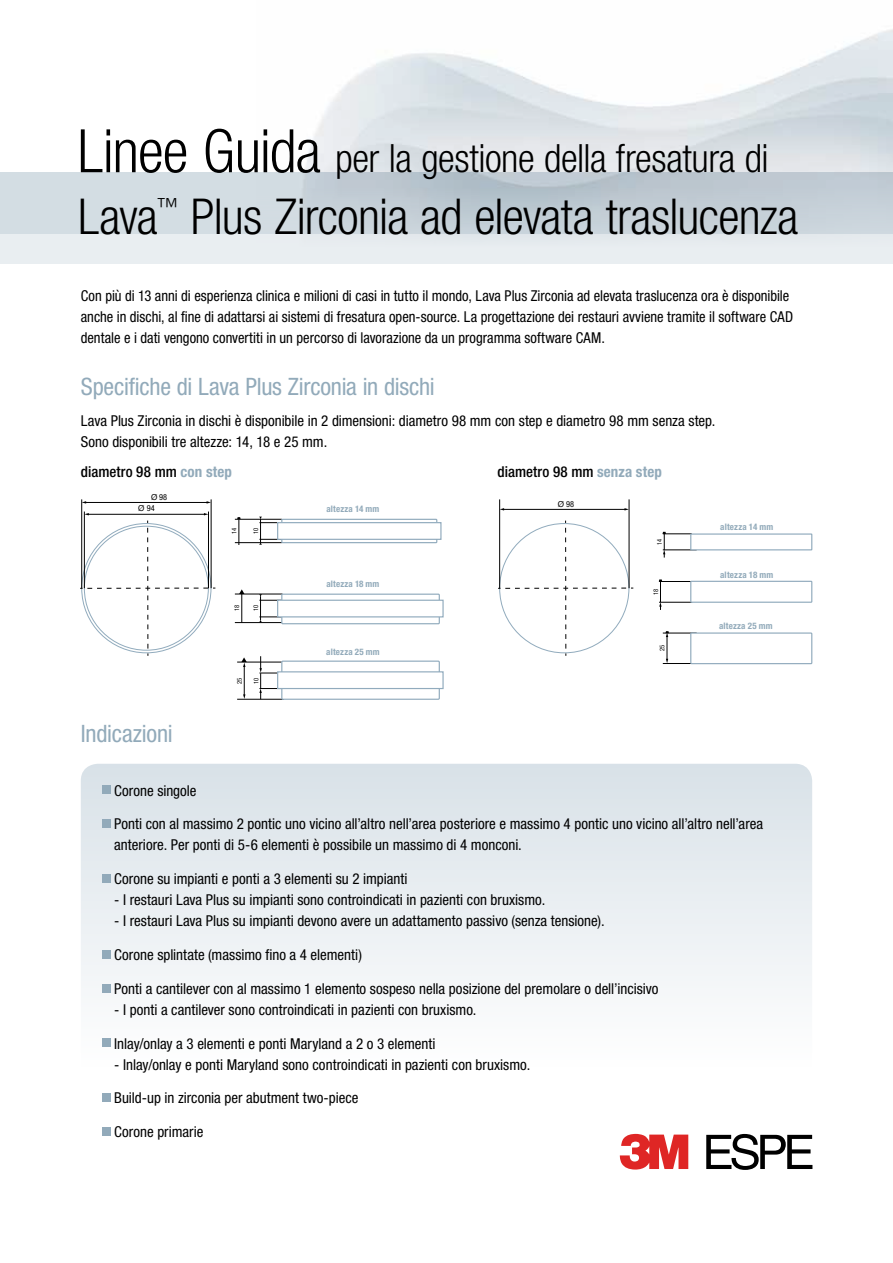
<style>
.page{position:relative;width:893px;height:1263px;background:#fff}
.page>*{position:absolute;margin:0;border:0;box-sizing:border-box;transform-origin:0 0}
.t1{font:300 condensed 49.5px "Helvetica Neue LT Std";letter-spacing:-.015em;color:#000}
.t2{font:300 condensed 39px "Helvetica Neue LT Std";letter-spacing:-.01em;color:#000}
.t3{font:condensed 24px "Helvetica Neue LT Std";letter-spacing:-.01em;color:#92aaba}
.t4{font:condensed 15px/21px "Helvetica Neue LT Std";color:#000}
.t5{font:500 condensed 15px "Helvetica Neue LT Std";letter-spacing:.005em;color:#000}
.t6{font:700 condensed 9px "Helvetica Neue LT Std";letter-spacing:.025em;color:#92aaba}
.t7{font:condensed 8.25px "Helvetica Neue LT Pro";color:#000}
.t8{font:condensed 6.45px "Helvetica Neue LT Pro";color:#000}
.s1{font-size:60px}
.s2{font-weight:700;color:#92aaba}
.s3{font-stretch:normal}
</style>
<div class="page">
<svg style="left:81px;top:764px;width:731px;height:229px;fill:#e7ecf0"></svg>
<div style="left:0;top:234px;width:893px;height:30px;background:#e9eef1"></div>
<svg style="left:0;top:172px;width:893px;height:62px;background:#c7d1d9"></svg>
<svg style="left:620px;top:1134px;width:68px;height:36px"></svg>
<svg style="left:706px;top:1134px;width:106px;height:36px"></svg>
<div style="left:102px;top:786px;width:9px;height:8px;background:#92aaba"></div>
<div style="left:102px;top:819px;width:9px;height:9px;background:#92aaba"></div>
<div style="left:102px;top:874px;width:9px;height:9px;background:#92aaba"></div>
<div style="left:102px;top:950px;width:9px;height:8px;background:#92aaba"></div>
<div style="left:102px;top:984px;width:9px;height:8px;background:#92aaba"></div>
<div style="left:102px;top:1038px;width:9px;height:9px;background:#92aaba"></div>
<div style="left:102px;top:1093px;width:9px;height:9px;background:#92aaba"></div>
<div style="left:102px;top:1127px;width:9px;height:8px;background:#92aaba"></div>
<hr style="left:659px;top:581px;width:32px;height:1px;background:#000">
<hr style="left:659px;top:602px;width:33px;height:1px;background:#000">
<hr style="left:88px;top:514px;width:117px;height:1px;background:#000">
<hr style="left:85px;top:502px;width:122px;height:1px;background:#000">
<svg style="left:80px;top:521px;width:135px;height:135px"></svg>
<hr style="left:84px;top:511px;width:1px;height:77px;background:#000">
<hr style="left:81px;top:499px;width:1px;height:89px;background:#000">
<hr style="left:208px;top:511px;width:1px;height:77px;background:#000">
<hr style="left:235px;top:519px;width:47px;height:1px;background:#000">
<svg style="left:259px;top:517px;width:23px;height:28px"></svg>
<hr style="left:235px;top:542px;width:47px;height:1px;background:#000">
<hr style="left:211px;top:499px;width:1px;height:89px;background:#000">
<hr style="left:663px;top:550px;width:34px;height:1px;background:#000">
<svg style="left:237px;top:517px;width:4px;height:28px"></svg>
<hr style="left:235px;top:594px;width:47px;height:1px;background:#000">
<svg style="left:259px;top:594px;width:22px;height:28px"></svg>
<hr style="left:241px;top:591px;width:1px;height:32px;background:#000">
<hr style="left:235px;top:622px;width:47px;height:1px;background:#000">
<svg style="left:239px;top:589px;width:5px;height:5px"></svg>
<hr style="left:237px;top:662px;width:45px;height:1px;background:#000">
<svg style="left:259px;top:656px;width:22px;height:43px"></svg>
<hr style="left:237px;top:699px;width:47px;height:1px;background:#000">
<svg style="left:241px;top:657px;width:6px;height:42px"></svg>
<div style="left:281px;top:660px;width:159px;height:40px;border:1px solid #91abbd"></div>
<div style="left:278px;top:672px;width:165px;height:16px;background:#fff"></div>
<div style="left:277px;top:671px;width:167px;height:18px;border:1px solid #91abbd"></div>
<div style="left:281px;top:519px;width:156px;height:24px;border:1px solid #91abbd"></div>
<div style="left:278px;top:523px;width:163px;height:16px;background:#fff"></div>
<div style="left:277px;top:522px;width:165px;height:18px;border:1px solid #91abbd"></div>
<div style="left:282px;top:594px;width:157px;height:30px;background:linear-gradient(to right,#fff,#fff)"></div>
<div style="left:281px;top:594px;width:159px;height:30px;border:1px solid #91abbd"></div>
<div style="left:278px;top:600px;width:165px;height:17px;background:#fff"></div>
<div style="left:277px;top:600px;width:167px;height:17px;border:1px solid #91abbd"></div>
<hr style="left:503px;top:509px;width:122px;height:1px;background:#000">
<svg style="left:498px;top:521px;width:135px;height:135px"></svg>
<hr style="left:499px;top:499px;width:1px;height:89px;background:#000">
<hr style="left:629px;top:499px;width:1px;height:89px;background:#000">
<div style="left:690px;top:533px;width:122px;height:17px;border:1px solid #91abbd"></div>
<div style="left:690px;top:581px;width:122px;height:22px;border:1px solid #91abbd"></div>
<div style="left:690px;top:632px;width:122px;height:32px;border:1px solid #91abbd"></div>
<svg style="left:662px;top:532px;width:30px;height:25px"></svg>
<svg style="left:663px;top:631px;width:28px;height:33px"></svg>
<svg style="left:659px;top:579px;width:3px;height:31px"></svg>
<h2 class="t2" style="left:77px;top:136px;width:693px"><span class="s1">Linee Guida</span> per la gestione della fresatura di</h2>
<h1 class="t1" style="left:78px;top:188px;width:722px">Lava<sup>™</sup> Plus Zirconia ad elevata traslucenza</h1>
<p class="t4" style="left:81px;top:285px;width:714px">Con più di 13 anni di esperienza clinica e milioni di casi in tutto il mondo, Lava Plus Zirconia ad elevata traslucenza ora è disponibile anche in dischi, al fine di adattarsi ai sistemi di fresatura open-source. La progettazione dei restauri avviene tramite il software CAD dentale e i dati vengono convertiti in un percorso di lavorazione da un programma software CAM.</p>
<h3 class="t3" style="left:81px;top:372px;width:355px">Specifiche di Lava Plus Zirconia in dischi</h3>
<p class="t4" style="left:81px;top:410px;width:636px">Lava Plus Zirconia in dischi è disponibile in 2 dimensioni: diametro 98 mm con step e diametro 98 mm senza step.<br>Sono disponibili tre altezze: 14, 18 e 25 mm.</p>
<p class="t5" style="left:81px;top:463px;width:153px">diametro 98 mm <span class="s2">con step</span></p>
<p class="t5" style="left:497px;top:463px;width:166px">diametro 98 mm <span class="s2">senza step</span></p>
<p class="t7" style="left:151px;top:492px;width:18px"><span class="s3">Ø</span>98</p>
<p class="t7" style="left:138px;top:504px;width:18px"><span class="s3">Ø</span> 94</p>
<h3 class="t3" style="left:81px;top:720px;width:93px">Indicazioni</h3>
<p class="t8" style="left:230px;top:534px;width:8px;rotate:-90deg">14</p>
<p class="t8" style="left:252px;top:534px;width:8px;rotate:-90deg">10</p>
<p class="t8" style="left:233px;top:611px;width:8px;rotate:-90deg">18</p>
<p class="t8" style="left:252px;top:611px;width:8px;rotate:-90deg">10</p>
<p class="t8" style="left:236px;top:684px;width:8px;rotate:-90deg">25</p>
<p class="t8" style="left:252px;top:684px;width:8px;rotate:-90deg">10</p>
<p class="t6" style="left:326px;top:504px;width:55px">altezza 14 mm</p>
<p class="t6" style="left:326px;top:578px;width:55px">altezza 18 mm</p>
<p class="t6" style="left:326px;top:646px;width:55px">altezza 25 mm</p>
<p class="t7" style="left:558px;top:499px;width:18px"><span class="s3">Ø</span> 98</p>
<p class="t8" style="left:656px;top:545px;width:8px;rotate:-90deg">14</p>
<p class="t8" style="left:652px;top:595px;width:8px;rotate:-90deg">18</p>
<p class="t8" style="left:658px;top:651px;width:8px;rotate:-90deg">25</p>
<p class="t6" style="left:720px;top:522px;width:55px">altezza 14 mm</p>
<p class="t6" style="left:720px;top:569px;width:55px">altezza 18 mm</p>
<p class="t6" style="left:719px;top:621px;width:55px">altezza 25 mm</p>
<p class="t4" style="left:114px;top:780px;width:84px">Corone singole</p>
<p class="t4" style="left:114px;top:813px;width:650px">Ponti con al massimo 2 pontic uno vicino all’altro nell’area posteriore e massimo 4 pontic uno vicino all’altro nell’area anteriore. Per ponti di 5-6 elementi è possibile un massimo di 4 monconi.</p>
<p class="t4" style="left:114px;top:868px;width:295px">Corone su impianti e ponti a 3 elementi su 2 impianti</p>
<p class="t4" style="left:114px;top:889px;width:433px">- I restauri Lava Plus su impianti sono controindicati in pazienti con bruxismo.</p>
<p class="t4" style="left:114px;top:910px;width:492px">- I restauri Lava Plus su impianti devono avere un adattamento passivo (senza tensione).</p>
<p class="t4" style="left:114px;top:944px;width:249px">Corone splintate (massimo fino a 4 elementi)</p>
<p class="t4" style="left:114px;top:978px;width:546px">Ponti a cantilever con al massimo 1 elemento sospeso nella posizione del premolare o dell’incisivo</p>
<p class="t4" style="left:114px;top:999px;width:364px">- I ponti a cantilever sono controindicati in pazienti con bruxismo.</p>
<p class="t4" style="left:114px;top:1033px;width:323px">Inlay/onlay a 3 elementi e ponti Maryland a 2 o 3 elementi</p>
<p class="t4" style="left:114px;top:1054px;width:418px">- Inlay/onlay e ponti Maryland sono controindicati in pazienti con bruxismo.</p>
<p class="t4" style="left:114px;top:1087px;width:246px">Build-up in zirconia per abutment two-piece</p>
<p class="t4" style="left:114px;top:1121px;width:91px">Corone primarie</p>
</div>
